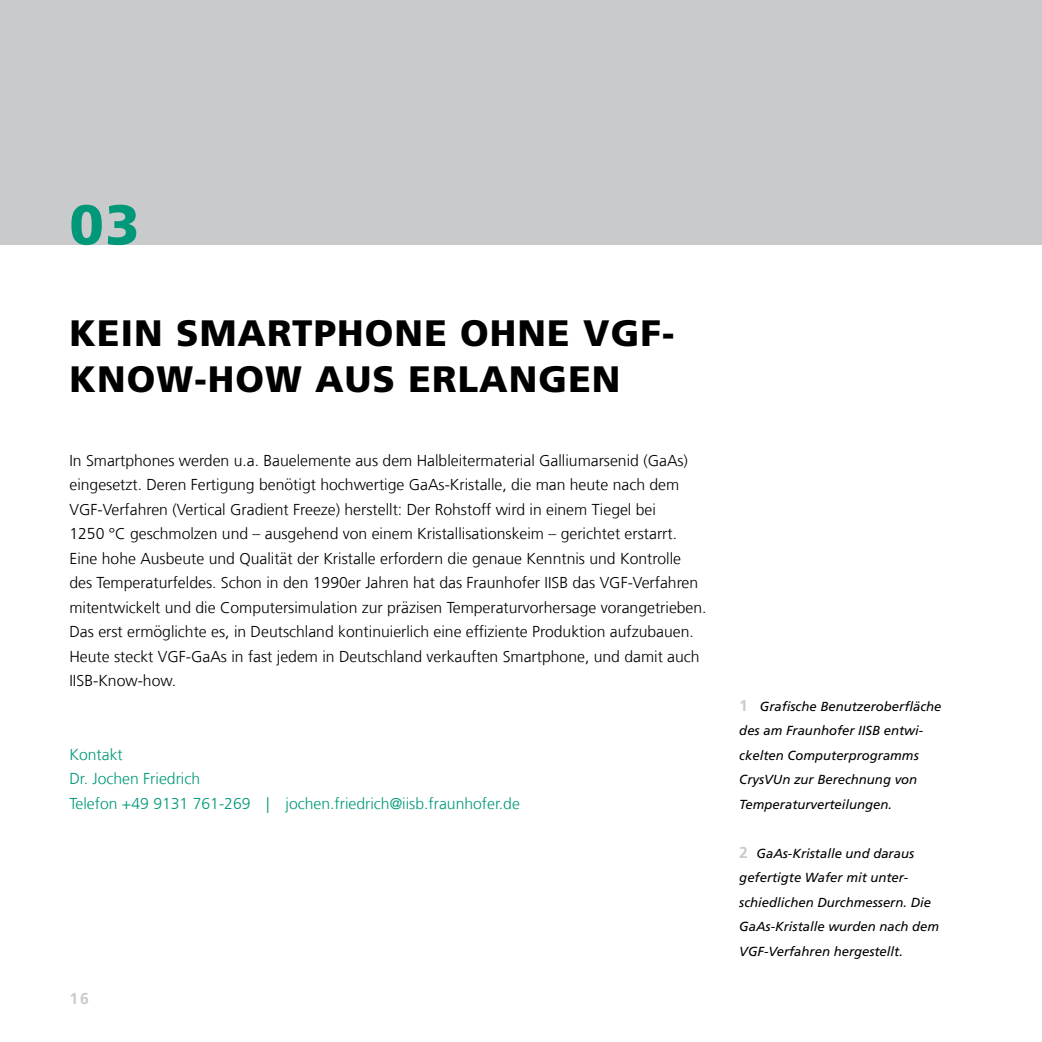
<style>
.page{position:relative;width:1042px;height:1042px;background:#fff}
.page>*{position:absolute;margin:0;border:0;box-sizing:border-box;transform-origin:0 0}
.t1{font:900 56px "Frutiger LT Com";color:#009879}
.t2{font:900 36.75px/45.5px "Frutiger LT Com";letter-spacing:.03em;color:#000}
.t3{font:300 15.75px/24.5px "Frutiger LT Com";color:#000}
.t4{font:300 15.75px/24.5px "Frutiger LT Com";color:#009879}
.t5{font:700 15.75px "Frutiger LT Com";color:#c8cacc}
.t6{font:italic 13.12px/24.5px "Frutiger LT Com";color:#000}
.s1{font-weight:700;font-style:normal;font-size:15.75px;color:#c8cacc}
</style>
<div class="page">
<div style="left:0;top:0;width:1042px;height:245px;background:#c8cacc"></div>
<h1 class="t1" style="left:69px;top:191px;width:72px">03</h1>
<h2 class="t2" style="left:69px;top:311px;width:604px">KEIN SMARTPHONE OHNE VGF-<br>KNOW-HOW AUS ERLANGEN</h2>
<p class="t3" style="left:69px;top:448px;width:639px">In Smartphones werden u.a. Bauelemente aus dem Halbleitermaterial Galliumarsenid (GaAs) eingesetzt. Deren Fertigung benötigt hochwertige GaAs-Kristalle, die man heute nach dem VGF-Verfahren (Vertical Gradient Freeze) herstellt: Der Rohstoff wird in einem Tiegel bei<br>1250 °C geschmolzen und – ausgehend von einem Kristallisationskeim – gerichtet erstarrt.<br>Eine hohe Ausbeute und Qualität der Kristalle erfordern die genaue Kenntnis und Kontrolle des Temperaturfeldes. Schon in den 1990er Jahren hat das Fraunhofer IISB das VGF-Verfahren mitentwickelt und die Computersimulation zur präzisen Temperaturvorhersage vorangetrieben.<br>Das erst ermöglichte es, in Deutschland kontinuierlich eine effiziente Produktion aufzubauen.<br>Heute steckt VGF-GaAs in fast jedem in Deutschland verkauften Smartphone, und damit auch IISB-Know-how.</p>
<p class="t4" style="left:69px;top:742px;width:452px">Kontakt<br>Dr. Jochen Friedrich<br>Telefon +49 9131 761-269 | jochen.friedrich@iisb.fraunhofer.de</p>
<p class="t5" style="left:69px;top:989px;width:21px">16</p>
<p class="t6" style="left:739px;top:694px;width:204px"><span class="s1">1</span> Grafische Benutzeroberfläche des am Fraunhofer IISB entwi&shy;ckelten Computerprogramms<br>CrysVUn zur Berechnung von<br>Temperaturverteilungen.</p>
<p class="t6" style="left:739px;top:841px;width:201px"><span class="s1">2</span> GaAs-Kristalle und daraus gefertigte Wafer mit unter&shy;schiedlichen Durchmessern. Die<br>GaAs-Kristalle wurden nach dem<br>VGF-Verfahren hergestellt.</p>
</div>
